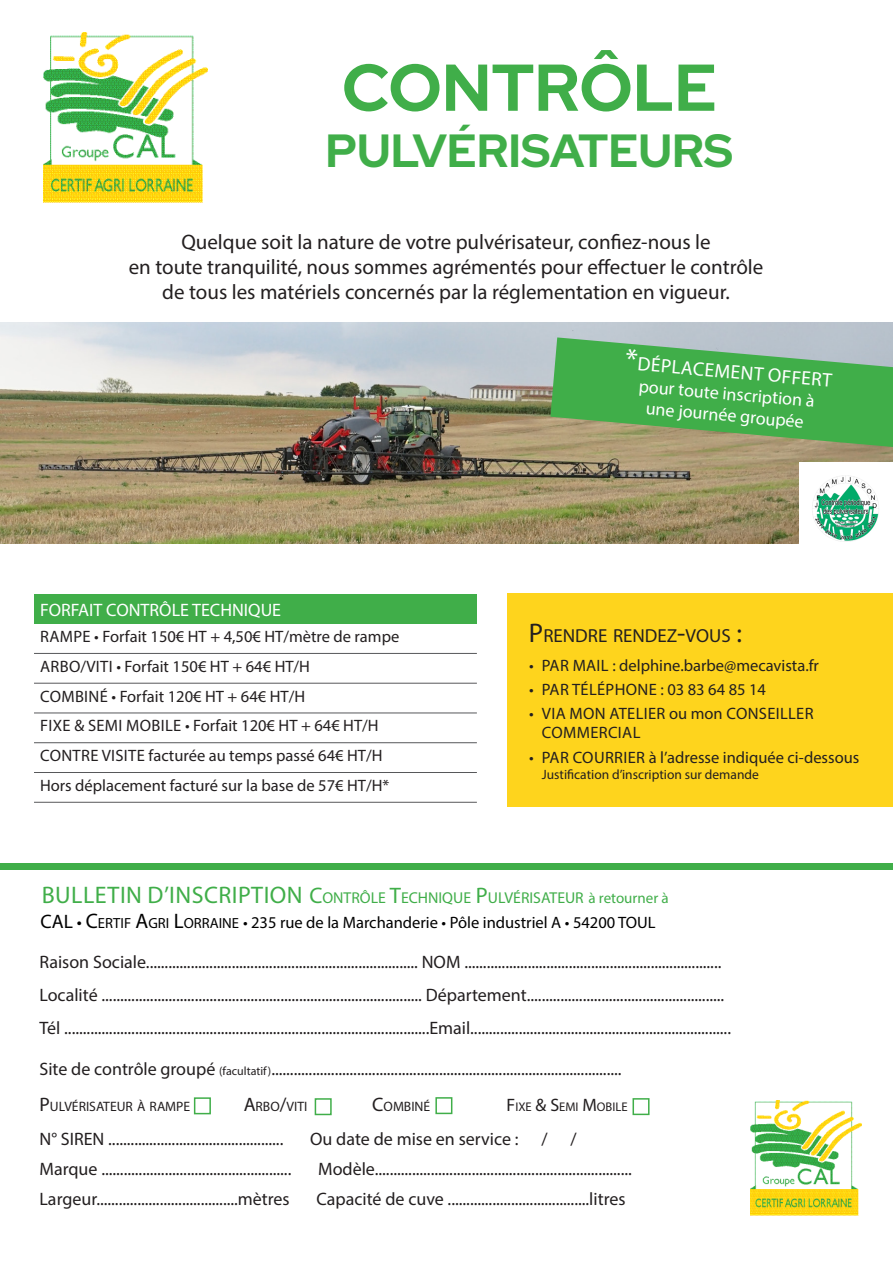
<style>
.page{position:relative;width:893px;height:1263px;background:#fff}
.page>*{position:absolute;margin:0;border:0;box-sizing:border-box;transform-origin:0 0}
.t1{font:700 66px "Red Hat Display";color:#40ae49}
.t2{font:700 46.5px "Red Hat Display";color:#40ae49}
.t3{font:21px "Myriad Pro";color:#231f20}
.t4{font:19.5px "Myriad Pro";color:#fff}
.t5{font:18.9px "Myriad Pro";color:#231f20}
.t6{font:18px "Myriad Pro";color:#231f20}
.t7{font:18px/21.6px "Myriad Pro";color:#fff;text-align:center}
.t8{font:16.5px "Myriad Pro";color:#231f20}
.t9{font:16.5px/19.8px "Myriad Pro";letter-spacing:.02em;color:#231f20}
.Textes{font:16.5px "Myriad Pro";color:#000}
.dates_et_lieux_sur_vert{font:15.75px "Myriad Pro";color:#40ae49}
.t10{font:13.65px "Myriad Pro";color:#231f20}
.t11{font:13.5px "Myriad Pro";color:#231f20}
.t12{font:12.6px "Myriad Pro";color:#231f20}
.s1{font-size:30px}
.s2{font-size:27px}
.s3{font-size:24px}
.s4{font-size:22.5px}
.s5{font-size:15px}
.s6{font-size:19.5px}
.s7{font-size:18px}
.s8{font-size:21px}
.s9{font-size:14.7px}
.s10{font-size:12px}
</style>
<div class="page">
<img style="left:44px;top:33px;width:164px;height:170px">
<div style="left:0;top:863px;width:893px;height:7px;background:#40ae49"></div>
<div style="left:508px;top:594px;width:385px;height:213px;background:#fed41d"></div>
<img style="left:750px;top:1100px;width:111px;height:115px">
<div style="left:194px;top:1097px;width:17px;height:17px;border:2px solid #40ae49"></div>
<div style="left:315px;top:1098px;width:17px;height:17px;border:2px solid #40ae49"></div>
<div style="left:435px;top:1097px;width:17px;height:17px;border:2px solid #40ae49"></div>
<div style="left:632px;top:1098px;width:17px;height:17px;border:2px solid #40ae49"></div>
<div style="left:34px;top:594px;width:443px;height:30px;background:#40ae49"></div>
<hr style="left:34px;top:653px;width:443px;height:1px;background:#57585a">
<hr style="left:34px;top:683px;width:443px;height:1px;background:#57585a">
<hr style="left:34px;top:713px;width:443px;height:1px;background:#57585a">
<hr style="left:34px;top:742px;width:443px;height:1px;background:#57585a">
<hr style="left:34px;top:772px;width:443px;height:1px;background:#57585a">
<hr style="left:34px;top:802px;width:443px;height:1px;background:#57585a">
<img style="left:0;top:323px;width:893px;height:221px">
<svg style="left:550px;top:337px;width:343px;height:110px;background:#60ae61"></svg>
<div style="left:800px;top:463px;width:93px;height:87px;background:#fff"></div>
<img style="left:812px;top:475px;width:67px;height:67px">
<p class="t1" style="left:342px;top:44px;width:377px">CONTRÔLE</p>
<p class="t2" style="left:325px;top:120px;width:409px">PULVÉRISATEURS</p>
<p class="t3" style="left:181px;top:229px;width:531px">Quelque soit la nature de votre pulvérisateur, confiez-nous le</p>
<p class="t3" style="left:129px;top:254px;width:636px">en toute tranquilité, nous sommes agrémentés pour effectuer le contrôle</p>
<p class="t3" style="left:162px;top:279px;width:569px">de tous les matériels concernés par la réglementation en vigueur.</p>
<p class="t7" style="left:40px;top:599px;width:243px">FORFAIT CONTRÔLE TECHNIQUE</p>
<p class="t8" style="left:40px;top:626px;width:361px">RAMPE • Forfait 150€ HT + 4,50€ HT/mètre de rampe</p>
<p class="t8" style="left:40px;top:656px;width:271px">ARBO/VITI • Forfait 150€ HT + 64€ HT/H</p>
<p class="t8" style="left:40px;top:686px;width:266px">COMBINÉ • Forfait 120€ HT + 64€ HT/H</p>
<p class="t9" style="left:40px;top:716px;width:340px">FIXE &amp; SEMI MOBILE • Forfait 120€ HT + 64€ HT/H</p>
<p class="t8" style="left:40px;top:745px;width:344px">CONTRE VISITE facturée au temps passé 64€ HT/H</p>
<p class="t8" style="left:40px;top:775px;width:351px">Hors déplacement facturé sur la base de 57€ HT/H*</p>
<p class="t4" style="left:626px;top:350px;width:209px;rotate:5deg"><span class="s1">*</span>DÉPLACEMENT OFFERT</p>
<p class="t7" style="left:640px;top:375px;width:178px;rotate:5deg">pour toute inscription à une journée groupée</p>
<p class="t5" style="left:529px;top:624px;width:214px"><span class="s2">P</span>RENDRE RENDEZ<span class="s2">-</span>VOUS <span class="s2">:</span></p>
<p class="t8" style="left:529px;top:655px;width:291px">• PAR MAIL : delphine.barbe@mecavista.fr</p>
<p class="t9" style="left:529px;top:679px;width:238px">• PAR TÉLÉPHONE : 03 83 64 85 14</p>
<p class="t9" style="left:542px;top:703px;width:273px;text-indent:-13px">• VIA MON ATELIER ou mon CONSEILLER<br>COMMERCIAL</p>
<p class="t8" style="left:529px;top:747px;width:332px">• PAR COURRIER à l’adresse indiquée ci-dessous</p>
<p class="t11" style="left:542px;top:766px;width:219px">Justification d’inscription sur demande</p>
<p class="dates_et_lieux_sur_vert" style="left:42px;top:888px;width:628px"><span class="s3">BULLETIN D’INSCRIPTION</span> <span class="s4">C</span>ONTRÔLE <span class="s4">T</span>ECHNIQUE <span class="s4">P</span>ULVÉRISATEUR <span class="s5">à retourner à</span></p>
<p class="Textes" style="left:41px;top:912px;width:617px"><span class="s6">CAL</span> <span class="s7">•</span> <span class="s8">C</span><span class="s9">ERTIF</span> <span class="s8">A</span><span class="s9">GRI</span> <span class="s8">L</span><span class="s9">ORRAINE</span> • 235 rue de la Marchanderie • Pôle industriel A • 54200 TOUL</p>
<p class="t6" style="left:39px;top:951px;width:683px">Raison Sociale......................................................................... NOM .....................................................................</p>
<p class="t6" style="left:39px;top:984px;width:686px">Localité ...................................................................................... Département.....................................................</p>
<p class="t6" style="left:39px;top:1017px;width:693px">Tél ..................................................................................................Email......................................................................</p>
<p class="t6" style="left:39px;top:1058px;width:584px">Site de contrôle groupé <span class="s10">(facultatif)</span>..............................................................................................</p>
<p class="t10" style="left:39px;top:1098px;width:152px"><span class="s6">P</span>ULVÉRISATEUR À RAMPE</p>
<p class="t10" style="left:244px;top:1098px;width:65px"><span class="s6">A</span>RBO<span class="s6">/</span>VITI</p>
<p class="t10" style="left:372px;top:1098px;width:60px"><span class="s6">C</span>OMBINÉ</p>
<p class="t12" style="left:507px;top:1099px;width:122px"><span class="s7">F</span>IXE <span class="s7">&amp; S</span>EMI <span class="s7">M</span>OBILE</p>
<p class="t6" style="left:39px;top:1128px;width:245px">N° SIREN ...............................................</p>
<p class="t6" style="left:310px;top:1128px;width:210px">Ou date de mise en service :</p>
<p class="t6" style="left:541px;top:1128px;width:8px">/</p>
<p class="t6" style="left:571px;top:1128px;width:8px">/</p>
<p class="t6" style="left:39px;top:1158px;width:253px">Marque ...................................................</p>
<p class="t6" style="left:318px;top:1158px;width:315px">Modèle.....................................................................</p>
<p class="t6" style="left:39px;top:1187px;width:252px">Largeur......................................mètres</p>
<p class="t6" style="left:316px;top:1187px;width:310px">Capacité de cuve ......................................litres</p>
</div>
